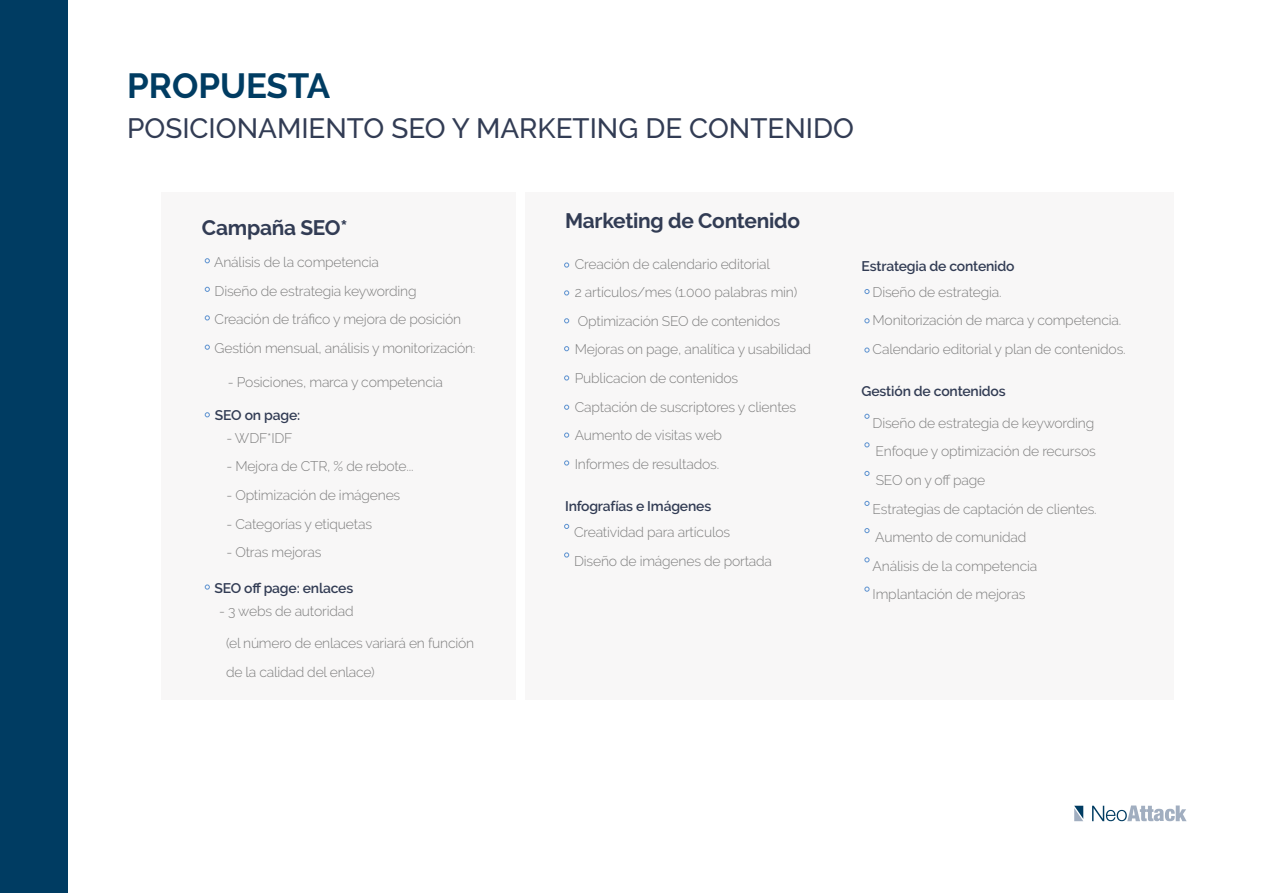
<style>
.page{position:relative;width:1262px;height:893px;background:#fff}
.page>*{position:absolute;margin:0;border:0;box-sizing:border-box;transform-origin:0 0}
.t1{font:700 34.8px "Raleway";color:#003c62}
.t2{font:500 27.9px "Raleway";color:#323c54}
.t3{font:700 20.85px "Raleway";letter-spacing:-.01em;color:#323c54}
.t4{font:300 13.95px/28.5px "Raleway";letter-spacing:-.015em;color:#7e7e7e}
.t5{font:600 13.95px "Raleway";letter-spacing:-.01em;color:#323c54}
.s1{font-size:11.4px}
</style>
<div class="page">
<div style="left:162px;top:192px;width:354px;height:507px;background:#f8f7f7"></div>
<div style="left:525px;top:192px;width:648px;height:507px;background:#f8f7f7"></div>
<svg style="left:564px;top:263px;width:5px;height:4px"></svg>
<svg style="left:205px;top:258px;width:4px;height:5px"></svg>
<svg style="left:205px;top:287px;width:4px;height:4px"></svg>
<svg style="left:205px;top:315px;width:4px;height:5px"></svg>
<svg style="left:205px;top:345px;width:4px;height:4px"></svg>
<svg style="left:205px;top:412px;width:4px;height:5px"></svg>
<svg style="left:205px;top:584px;width:4px;height:5px"></svg>
<svg style="left:864px;top:289px;width:5px;height:5px"></svg>
<svg style="left:864px;top:318px;width:5px;height:5px"></svg>
<svg style="left:864px;top:348px;width:5px;height:4px"></svg>
<svg style="left:864px;top:414px;width:5px;height:4px"></svg>
<svg style="left:864px;top:442px;width:5px;height:5px"></svg>
<svg style="left:864px;top:471px;width:5px;height:4px"></svg>
<svg style="left:864px;top:501px;width:5px;height:4px"></svg>
<svg style="left:864px;top:528px;width:5px;height:5px"></svg>
<svg style="left:864px;top:557px;width:5px;height:5px"></svg>
<svg style="left:864px;top:587px;width:5px;height:4px"></svg>
<svg style="left:564px;top:290px;width:5px;height:5px"></svg>
<svg style="left:564px;top:318px;width:5px;height:5px"></svg>
<svg style="left:564px;top:346px;width:5px;height:5px"></svg>
<svg style="left:564px;top:375px;width:5px;height:5px"></svg>
<svg style="left:564px;top:405px;width:5px;height:4px"></svg>
<svg style="left:564px;top:433px;width:5px;height:4px"></svg>
<svg style="left:564px;top:460px;width:5px;height:5px"></svg>
<svg style="left:564px;top:524px;width:5px;height:4px"></svg>
<svg style="left:564px;top:552px;width:5px;height:5px"></svg>
<svg style="left:1092px;top:805px;width:94px;height:16px"></svg>
<svg style="left:1074px;top:805px;width:9px;height:16px"></svg>
<div style="left:0;top:0;width:68px;height:892px;background:#003c62"></div>
<h1 class="t1" style="left:127px;top:66px;width:205px">PROPUESTA</h1>
<h2 class="t2" style="left:127px;top:112px;width:728px">POSICIONAMIENTO SEO Y MARKETING DE CONTENIDO</h2>
<h3 class="t3" style="left:202px;top:215px;width:147px">Campaña SEO*</h3>
<h3 class="t3" style="left:565px;top:208px;width:236px">Marketing de Contenido</h3>
<p class="t4" style="left:214px;top:248px;width:262px">Análisis de la competencia<br>Diseño de estrategia keywording<br>Creación de tráfico y mejora de posición Gestión mensual, análisis y monitorización<span class="s1">:</span></p>
<p class="t4" style="left:575px;top:249px;width:238px">Creación de calendario editorial<br>2 artículos/mes (1.000 palabras min)<br>Optimización SEO de contenidos<br>Mejoras on page, analítica y usabilidad<br>Publicacion de contenidos<br>Captación de suscriptores y clientes<br>Aumento de visitas web<br>Informes de resultados.</p>
<p class="t5" style="left:565px;top:497px;width:148px">Infografías e Imágenes</p>
<p class="t4" style="left:574px;top:518px;width:199px">Creatividad para artículos<br>Diseño de imágenes de portada</p>
<p class="t4" style="left:228px;top:367px;width:216px">- Posiciones, marca y competencia</p>
<p class="t5" style="left:215px;top:407px;width:87px">SEO on page:</p>
<p class="t4" style="left:226px;top:423px;width:68px">- WDF*IDF</p>
<p class="t4" style="left:226px;top:452px;width:188px">- Mejora de CTR, % de rebote...</p>
<p class="t4" style="left:226px;top:480px;width:175px">- Optimización de imágenes</p>
<p class="t4" style="left:226px;top:509px;width:147px">- Categorías y etiquetas</p>
<p class="t4" style="left:226px;top:538px;width:96px">- Otras mejoras</p>
<p class="t5" style="left:214px;top:580px;width:140px">SEO off page: enlaces</p>
<p class="t4" style="left:219px;top:596px;width:136px">- 3 webs de autoridad</p>
<p class="t4" style="left:226px;top:629px;width:250px">(el número de enlaces variará en función de la calidad del enlace)</p>
<p class="t5" style="left:861px;top:258px;width:154px">Estrategia de contenido</p>
<p class="t4" style="left:872px;top:278px;width:254px">Diseño de estrategia.<br>Monitorización de marca y competencia.<br>Calendario editorial y plan de contenidos.</p>
<p class="t5" style="left:861px;top:383px;width:146px">Gestión de contenidos</p>
<p class="t4" style="left:872px;top:408px;width:226px">Diseño de estrategia de keywording<br>Enfoque y optimización de recursos<br>SEO on y off page<br>Estrategias de captación de clientes.<br>Aumento de comunidad<br>Análisis de la competencia<br>Implantación de mejoras</p>
</div>
